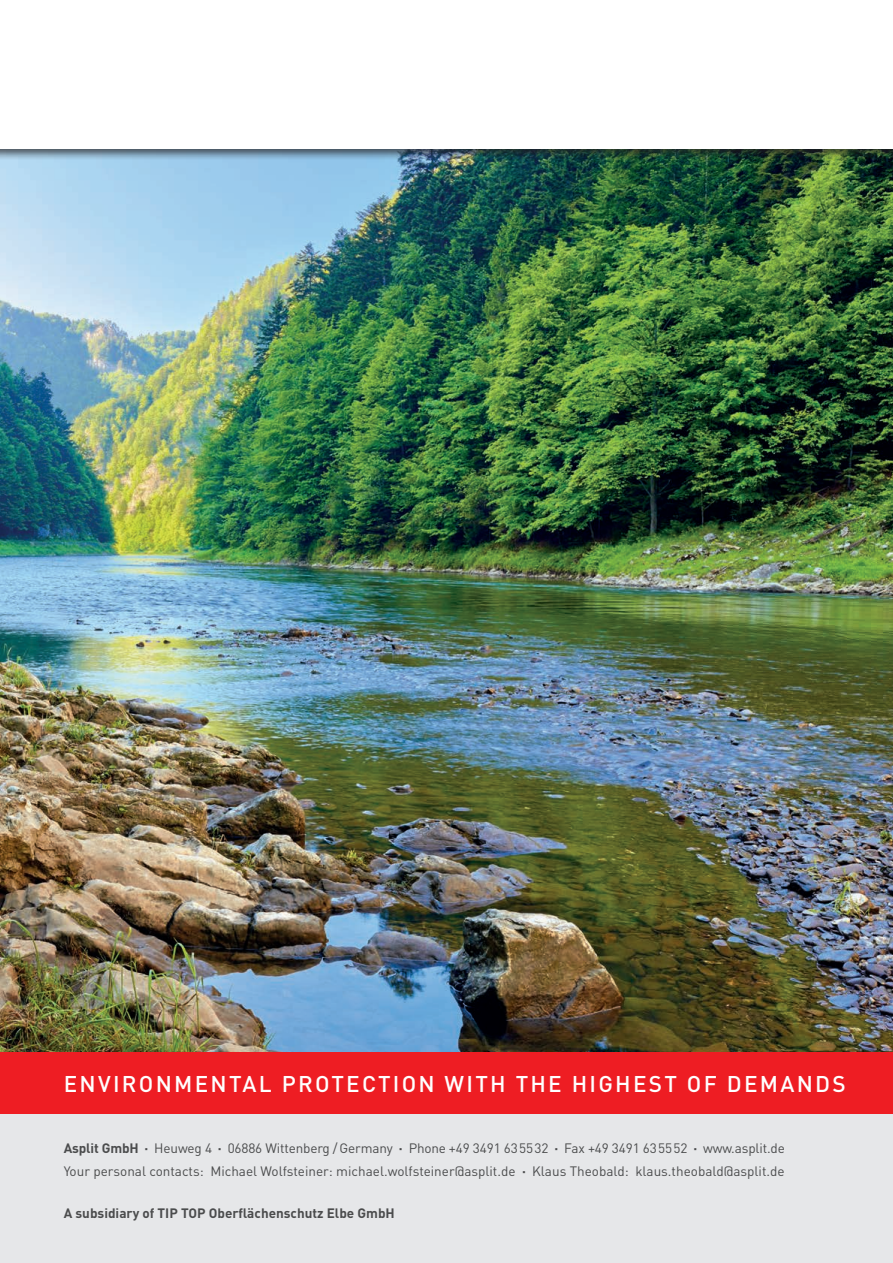
<style>
.page{position:relative;width:893px;height:1263px;background:#fff}
.page>*{position:absolute;margin:0;border:0;box-sizing:border-box;transform-origin:0 0}
.t1{font:500 22.5px "DIN";letter-spacing:.1em;color:#fff}
.t2{font:13.5px "DIN";color:#4b4c4d}
.t3{font:700 13.5px "DIN";color:#4b4c4d}
.s1{font-weight:700}
</style>
<div class="page">
<div style="left:0;top:1052px;width:893px;height:211px;background:#e6e7e9"></div>
<img style="left:0;top:161px;width:893px;height:891px">
<div style="left:0;top:0;width:893px;height:161px;background:#231f20;opacity:.75"></div>
<div style="left:0;top:0;width:893px;height:149px;background:#fff"></div>
<div style="left:0;top:1052px;width:893px;height:62px;background:#ee1d23"></div>
<p class="t1" style="left:64px;top:1069px;width:783px">ENVIRONMENTAL PROTECTION WITH THE HIGHEST OF DEMANDS</p>
<p class="t2" style="left:64px;top:1140px;width:723px"><span class="s1">Asplit GmbH ·</span> Heuweg 4 <span class="s1">·</span> 06886 Wittenberg / Germany <span class="s1">·</span> Phone +49 3491 635532 <span class="s1">·</span> Fax +49 3491 635552 <span class="s1">·</span> www.asplit.de</p>
<p class="t2" style="left:64px;top:1163px;width:722px">Your personal contacts: Michael Wolfsteiner: michael.wolfsteiner@asplit.de <span class="s1">·</span> Klaus Theobald: klaus.theobald@asplit.de</p>
<p class="t3" style="left:64px;top:1204px;width:333px">A subsidiary of TIP TOP Oberflächenschutz Elbe GmbH</p>
</div>
